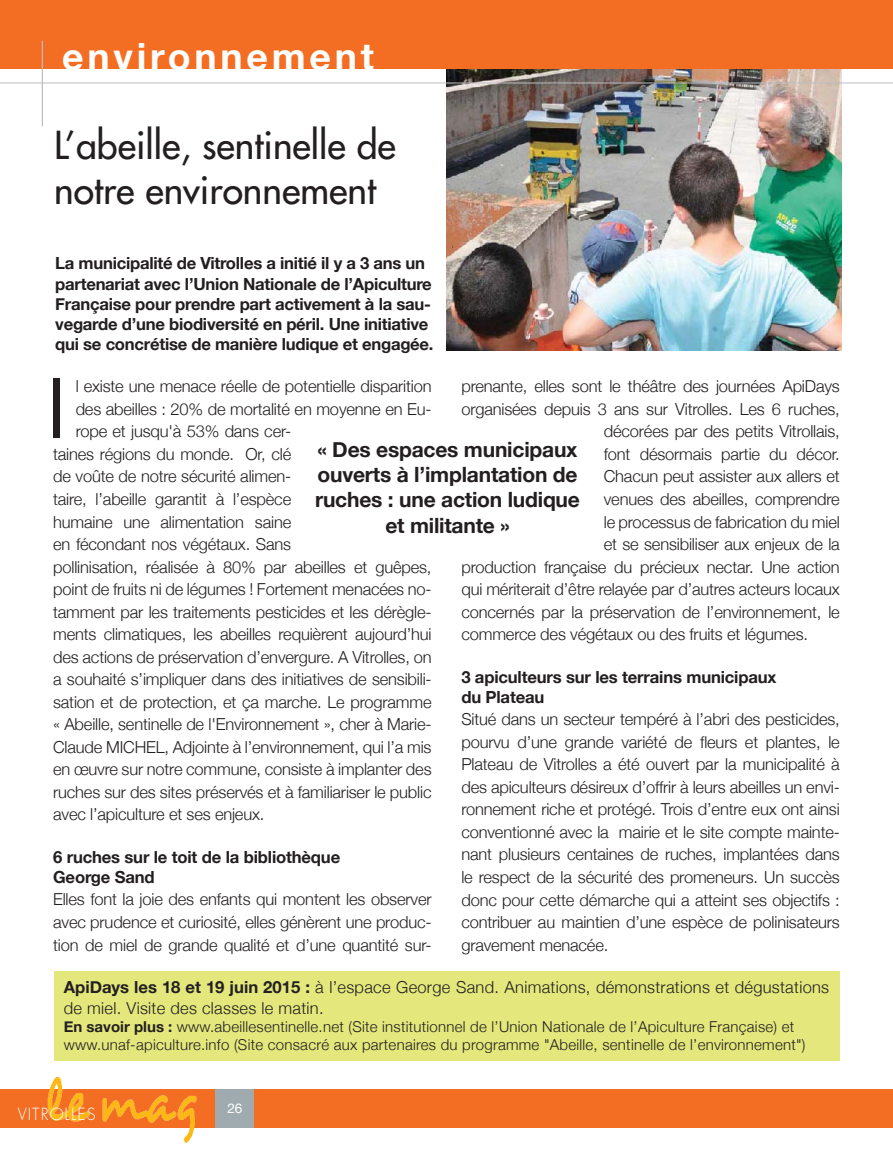
<style>
.page{position:relative;width:893px;height:1149px;background:#fff}
.page>*{position:absolute;margin:0;border:0;box-sizing:border-box;transform-origin:0 0}
.t1{font:78.3px "Futura";color:#231f20;scale:.83 1}
.t2{font:37.5px/45px "Futura";color:#231f20}
.t3{font:700 37.5px "Helvetica Neue";letter-spacing:.1em;color:#fff}
.t4{font:700 21px/25.2px "Helvetica Neue";letter-spacing:-.01em;color:#231f20;text-align:center}
.t5{font:700 16.65px/20.1px "Helvetica Neue";letter-spacing:-.015em;color:#231f20}
.t6{font:300 16.5px/22.5px "Helvetica Neue";letter-spacing:-.01em;color:#231f20;text-align:justify}
.t7{font:300 16.5px/21px "Helvetica Neue";letter-spacing:.015em;color:#231f20}
.t8{font:300 16.35px "Futura";letter-spacing:.065em;color:#fff}
.t9{font:300 15px/18px "Helvetica Neue";letter-spacing:.015em;color:#231f20}
.t10{font:13.5px "Helvetica Neue";color:#fff}
.s1{font-weight:700;font-size:16.65px}
.s2{font-weight:700}
</style>
<div class="page">
<img style="left:446px;top:68px;width:396px;height:282px">
<div style="left:0;top:1089px;width:893px;height:38px;background:#f36e23"></div>
<img style="left:8px;top:1077px;width:190px;height:66px">
<div style="left:0;top:0;width:893px;height:68px;background:#f36e23"></div>
<hr style="left:0;top:83px;width:893px;height:1px;background:#bcbdc0">
<div style="left:216px;top:1089px;width:38px;height:38px;background:#a0abb0"></div>
<hr style="left:42px;top:41px;width:1px;height:85px;background:#bcbdc0">
<div style="left:54px;top:971px;width:786px;height:89px;background:#e4e87c"></div>
<h2 class="t3" style="left:62px;top:33px;width:313px">environnement</h2>
<h2 class="t2" style="left:54px;top:122px;width:343px">L’abeille, sentinelle de notre environnement</h2>
<p class="t5" style="left:55px;top:253px;width:380px">La municipalité de Vitrolles a initié il y a 3 ans un partenariat avec l’Union Nationale de l’Apiculture Française pour prendre part activement à la sau&shy;vegarde d’une biodiversité en péril. Une initiative qui se concrétise de manière ludique et engagée.</p>
<h1 class="t1" style="left:49px;top:357px;width:20px">I</h1>
<p class="t6" style="left:76px;top:375px;width:357px">l existe une menace réelle de potentielle disparition</p>
<p class="t6" style="left:76px;top:397px;width:357px">des abeilles : 20% de mortalité en moyenne en Eu-</p>
<p class="t6" style="left:76px;top:420px;width:217px">rope et jusqu'à 53% dans cer-</p>
<p class="t6" style="left:53px;top:442px;width:240px">taines régions du monde. Or, clé</p>
<p class="t6" style="left:53px;top:465px;width:240px">de voûte de notre sécurité alimen-</p>
<p class="t6" style="left:53px;top:487px;width:240px">taire, l’abeille garantit à l’espèce</p>
<p class="t6" style="left:53px;top:510px;width:240px">humaine une alimentation saine</p>
<p class="t6" style="left:53px;top:532px;width:240px">en fécondant nos végétaux. Sans</p>
<p class="t6" style="left:53px;top:555px;width:380px">pollinisation, réalisée à 80% par abeilles et guêpes,</p>
<p class="t6" style="left:53px;top:577px;width:380px">point de fruits ni de légumes ! Fortement menacées no-</p>
<p class="t6" style="left:53px;top:600px;width:380px">tamment par les traitements pesticides et les dérègle-</p>
<p class="t6" style="left:53px;top:622px;width:380px">ments climatiques, les abeilles requièrent aujourd’hui</p>
<p class="t6" style="left:53px;top:645px;width:380px">des actions de préservation d’envergure. A Vitrolles, on</p>
<p class="t6" style="left:53px;top:667px;width:380px">a souhaité s’impliquer dans des initiatives de sensibili-</p>
<p class="t6" style="left:53px;top:690px;width:380px">sation et de protection, et ça marche. Le programme</p>
<p class="t6" style="left:53px;top:712px;width:380px">« Abeille, sentinelle de l'Environnement », cher à Marie-</p>
<p class="t6" style="left:53px;top:735px;width:77px">Claude Michel</p>
<p class="t6" style="left:461px;top:375px;width:380px">prenante, elles sont le théâtre des journées ApiDays</p>
<p class="t6" style="left:461px;top:397px;width:380px">organisées depuis 3 ans sur Vitrolles. Les 6 ruches,</p>
<p class="t6" style="left:604px;top:420px;width:237px">décorées par des petits Vitrollais,</p>
<p class="t6" style="left:604px;top:442px;width:237px">font désormais partie du décor.</p>
<p class="t6" style="left:604px;top:465px;width:237px">Chacun peut assister aux allers et</p>
<p class="t6" style="left:604px;top:487px;width:237px">venues des abeilles, comprendre</p>
<p class="t6" style="left:604px;top:510px;width:238px">le processus de fabrication du miel</p>
<p class="t6" style="left:604px;top:532px;width:238px">et se sensibiliser aux enjeux de la</p>
<p class="t6" style="left:461px;top:555px;width:380px">production française du précieux nectar. Une action</p>
<p class="t6" style="left:461px;top:577px;width:380px">qui mériterait d’être relayée par d’autres acteurs locaux</p>
<p class="t6" style="left:461px;top:600px;width:380px">concernés par la préservation de l’environnement, le</p>
<p class="t6" style="left:461px;top:622px;width:348px">commerce des végétaux ou des fruits et légumes.</p>
<p class="t5" style="left:461px;top:666px;width:317px">3 apiculteurs sur les terrains municipaux du Plateau</p>
<p class="t6" style="left:461px;top:707px;width:380px">Situé dans un secteur tempéré à l’abri des pesticides, pourvu d’une grande variété de fleurs et plantes, le Plateau de Vitrolles a été ouvert par la municipalité à des apiculteurs désireux d’offrir à leurs abeilles un envi&shy;ronnement riche et protégé. Trois d’entre eux ont ainsi conventionné avec la mairie et le site compte mainte&shy;nant plusieurs centaines de ruches, implantées dans le respect de la sécurité des promeneurs. Un succès donc pour cette démarche qui a atteint ses objectifs : contribuer au maintien d’une espèce de polinisateurs gravement menacée.</p>
<p class="t4" style="left:315px;top:436px;width:266px">« Des espaces municipaux ouverts à l’implantation de ruches : une action ludique et militante »</p>
<p class="t6" style="left:53px;top:735px;width:380px;text-indent:111px">, Adjointe à l’environnement, qui l’a mis en œuvre sur notre commune, consiste à implanter des ruches sur des sites préservés et à familiariser le public avec l’apiculture et ses enjeux.</p>
<p class="t5" style="left:53px;top:846px;width:289px">6 ruches sur le toit de la bibliothèque<br>George Sand</p>
<p class="t6" style="left:53px;top:887px;width:380px">Elles font la joie des enfants qui montent les observer avec prudence et curiosité, elles génèrent une produc&shy;tion de miel de grande qualité et d’une quantité sur-</p>
<p class="t7" style="left:64px;top:975px;width:767px"><span class="s1">ApiDays les 18 et 19 juin 2015 :</span> à l’espace George Sand. Animations, démonstrations et dégustations de miel. Visite des classes le matin.</p>
<p class="t9" style="left:64px;top:1016px;width:743px"><span class="s2">En savoir plus :</span> www.abeillesentinelle.net (Site institutionnel de l’Union Nationale de l’Apiculture Française) et www.unaf-apiculture.info (Site consacré aux partenaires du programme "Abeille, sentinelle de l’environnement")</p>
<p class="t8" style="left:18px;top:1103px;width:79px">VITROLLES</p>
<p class="t10" style="left:227px;top:1099px;width:17px">26</p>
</div>
